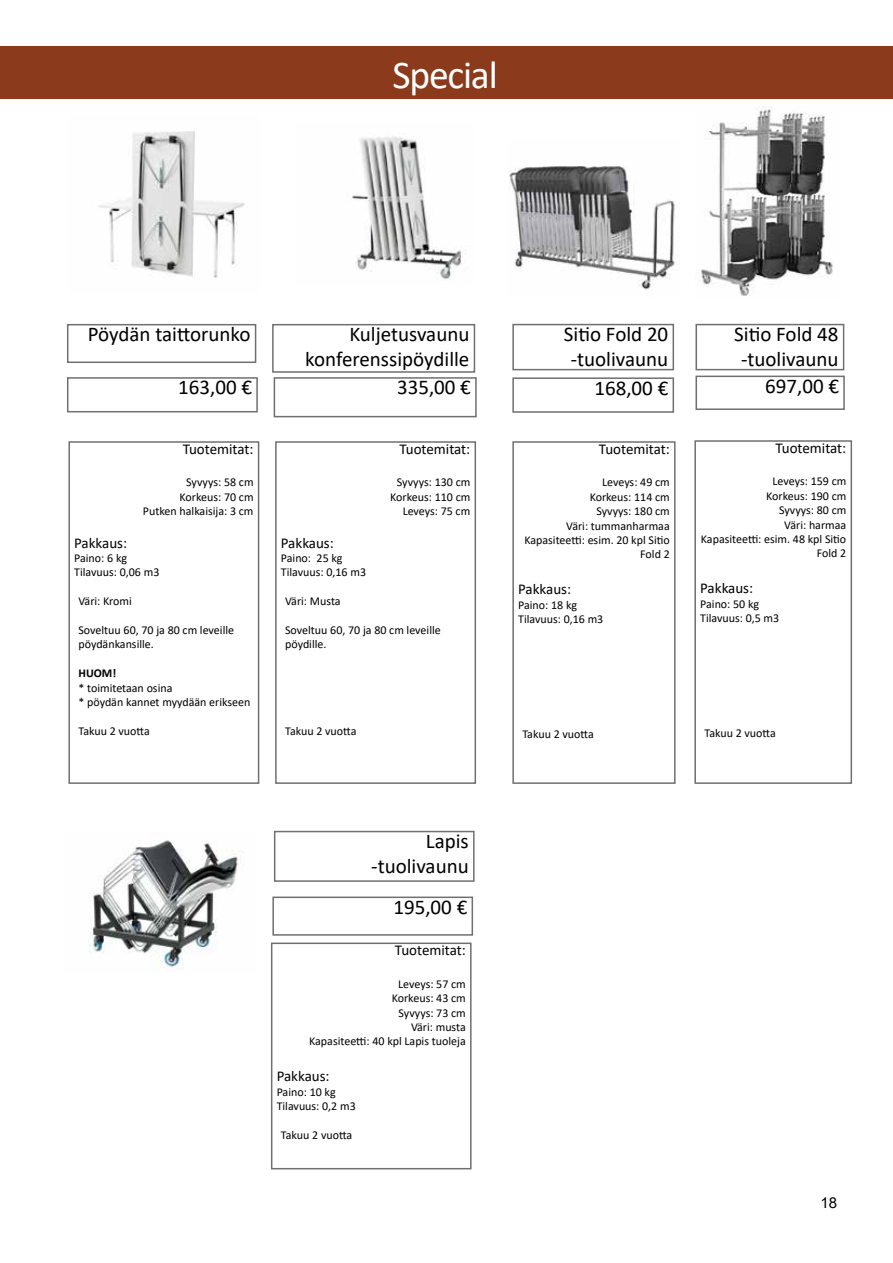
<style>
.page{position:relative;width:893px;height:1263px;background:#fff}
.page>*{position:absolute;margin:0;border:0;box-sizing:border-box;transform-origin:0 0}
.t1{font:39.6px "Calibri";letter-spacing:-.03em;color:#fff}
.t2{font:21px/25.2px "Calibri";color:#000;text-align:right}
.t3{font:15px "Calibri";color:#000}
.t4{font:15px "Arial";color:#000}
.t5{font:12px/14.4px "Calibri";color:#000}
.t6{font:700 12px "Calibri";color:#000}
</style>
<div class="page">
<div style="left:0;top:46px;width:893px;height:52px;background:#8b3a1c"></div>
<div style="left:67px;top:324px;width:189px;height:39px;border:2px solid #706f6f"></div>
<div style="left:67px;top:377px;width:191px;height:35px;border:2px solid #706f6f"></div>
<div style="left:68px;top:441px;width:191px;height:343px;border:2px solid #706f6f"></div>
<img style="left:98px;top:131px;width:147px;height:147px">
<div style="left:272px;top:324px;width:203px;height:49px;border:2px solid #706f6f"></div>
<div style="left:274px;top:377px;width:203px;height:40px;border:2px solid #706f6f"></div>
<div style="left:275px;top:441px;width:201px;height:343px;border:2px solid #706f6f"></div>
<img style="left:352px;top:136px;width:109px;height:144px">
<img style="left:701px;top:107px;width:132px;height:189px">
<div style="left:695px;top:324px;width:149px;height:46px;border:2px solid #706f6f"></div>
<div style="left:695px;top:376px;width:150px;height:34px;border:2px solid #706f6f"></div>
<div style="left:694px;top:440px;width:158px;height:344px;border:2px solid #706f6f"></div>
<img style="left:509px;top:166px;width:169px;height:124px">
<div style="left:512px;top:324px;width:162px;height:46px;border:2px solid #706f6f"></div>
<div style="left:512px;top:377px;width:162px;height:36px;border:2px solid #706f6f"></div>
<div style="left:512px;top:441px;width:164px;height:343px;border:2px solid #706f6f"></div>
<img style="left:89px;top:840px;width:150px;height:130px">
<div style="left:274px;top:831px;width:201px;height:51px;border:2px solid #706f6f"></div>
<div style="left:272px;top:896px;width:201px;height:40px;border:2px solid #706f6f"></div>
<div style="left:271px;top:942px;width:201px;height:227px;border:2px solid #706f6f"></div>
<h1 class="t1" style="left:392px;top:47px;width:107px">Special</h1>
<h2 class="t2" style="left:88px;top:321px;width:164px">Pöydän taittorunko</h2>
<h2 class="t2" style="left:178px;top:374px;width:75px">163,00 €</h2>
<p class="t3" style="left:183px;top:439px;width:72px">Tuotemitat:</p>
<p class="t5" style="left:143px;top:475px;width:112px;text-align:right">Syvyys: 58 cm<br>Korkeus: 70 cm<br>Putken halkaisija: 3 cm</p>
<p class="t3" style="left:74px;top:532px;width:54px">Pakkaus:</p>
<p class="t5" style="left:74px;top:550px;width:87px">Paino: 6 kg<br>Tilavuus: 0,06 m3</p>
<p class="t5" style="left:78px;top:594px;width:55px">Väri: Kromi</p>
<p class="t5" style="left:78px;top:622px;width:157px">Soveltuu 60, 70 ja 80 cm leveille pöydänkansille.</p>
<p class="t6" style="left:78px;top:665px;width:39px">HUOM!</p>
<p class="t5" style="left:78px;top:680px;width:174px">* toimitetaan osina<br>* pöydän kannet myydään erikseen</p>
<p class="t5" style="left:78px;top:723px;width:73px">Takuu 2 vuotta</p>
<h2 class="t2" style="left:305px;top:321px;width:166px">Kuljetusvaunu konferenssipöydille</h2>
<h2 class="t2" style="left:397px;top:374px;width:75px">335,00 €</h2>
<p class="t3" style="left:399px;top:439px;width:72px">Tuotemitat:</p>
<p class="t5" style="left:390px;top:475px;width:82px;text-align:right">Syvyys: 130 cm<br>Korkeus: 110 cm<br>Leveys: 75 cm</p>
<p class="t3" style="left:281px;top:532px;width:54px">Pakkaus:</p>
<p class="t5" style="left:281px;top:550px;width:87px">Paino: 25 kg<br>Tilavuus: 0,16 m3</p>
<p class="t5" style="left:285px;top:594px;width:57px">Väri: Musta</p>
<p class="t5" style="left:285px;top:622px;width:157px">Soveltuu 60, 70 ja 80 cm leveille pöydille.</p>
<p class="t5" style="left:285px;top:723px;width:73px">Takuu 2 vuotta</p>
<h2 class="t2" style="left:371px;top:828px;width:99px">Lapis -tuolivaunu</h2>
<h2 class="t2" style="left:393px;top:894px;width:75px">195,00 €</h2>
<p class="t3" style="left:395px;top:940px;width:72px">Tuotemitat:</p>
<p class="t5" style="left:309px;top:976px;width:158px;text-align:right">Leveys: 57 cm<br>Korkeus: 43 cm<br>Syvyys: 73 cm<br>Väri: musta<br>Kapasiteetti: 40 kpl Lapis tuoleja</p>
<p class="t3" style="left:277px;top:1066px;width:54px">Pakkaus:</p>
<p class="t5" style="left:277px;top:1084px;width:81px">Paino: 10 kg<br>Tilavuus: 0,2 m3</p>
<p class="t5" style="left:281px;top:1127px;width:73px">Takuu 2 vuotta</p>
<h2 class="t2" style="left:564px;top:321px;width:106px;text-align:center">Sitio Fold 20 -tuolivaunu</h2>
<h2 class="t2" style="left:594px;top:375px;width:75px">168,00 €</h2>
<p class="t3" style="left:599px;top:439px;width:72px">Tuotemitat:</p>
<p class="t5" style="left:524px;top:475px;width:147px;text-align:right">Leveys: 49 cm<br>Korkeus: 114 cm<br>Syvyys: 180 cm<br>Väri: tummanharmaa<br>Kapasiteetti: esim. 20 kpl Sitio<br>Fold 2</p>
<p class="t3" style="left:518px;top:579px;width:54px">Pakkaus:</p>
<p class="t5" style="left:518px;top:597px;width:87px">Paino: 18 kg<br>Tilavuus: 0,16 m3</p>
<h2 class="t2" style="left:734px;top:321px;width:106px;line-height:26px">Sitio Fold 48 -tuolivaunu<br>697,00 €</h2>
<p class="t3" style="left:775px;top:438px;width:72px">Tuotemitat:</p>
<p class="t5" style="left:701px;top:474px;width:147px;text-align:right">Leveys: 159 cm<br>Korkeus: 190 cm<br>Syvyys: 80 cm<br>Väri: harmaa<br>Kapasiteetti: esim. 48 kpl Sitio<br>Fold 2</p>
<p class="t3" style="left:700px;top:578px;width:54px">Pakkaus:</p>
<p class="t5" style="left:700px;top:596px;width:81px">Paino: 50 kg<br>Tilavuus: 0,5 m3</p>
<p class="t5" style="left:522px;top:727px;width:73px">Takuu 2 vuotta</p>
<p class="t5" style="left:704px;top:726px;width:73px">Takuu 2 vuotta</p>
<p class="t4" style="left:820px;top:1192px;width:18px">18</p>
</div>
